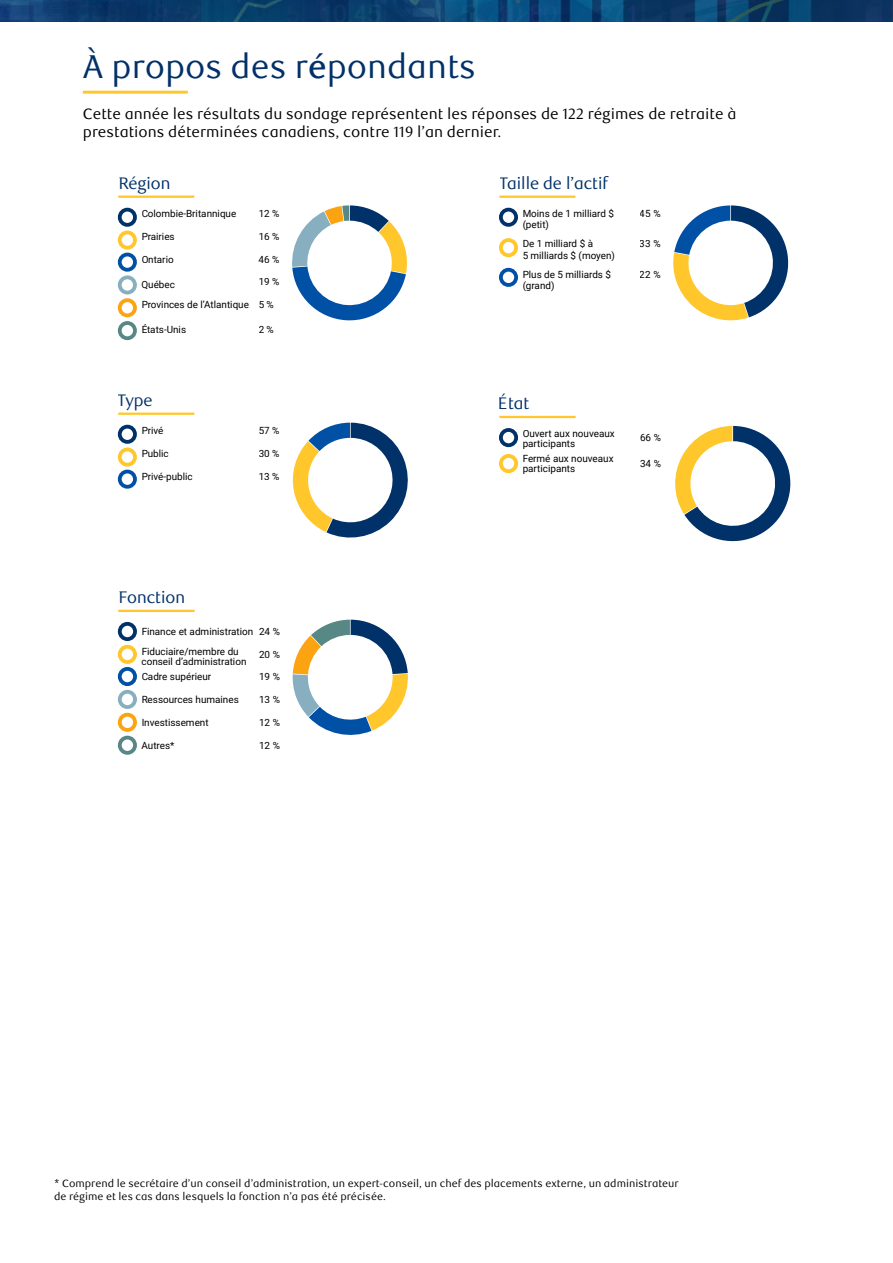
<style>
.page{position:relative;width:893px;height:1263px;background:#fff}
.page>*{position:absolute;margin:0;border:0;box-sizing:border-box;transform-origin:0 0}
.Title_H3{font:33px "RBC Text";color:#003168}
.t1{font:16.8px "RBC Display";color:#003168}
.Body{font:15px/18px "RBC Text";color:#000}
.Smallprint{font:10.5px/12.6px "RBC Text";color:#000}
.t2{font:9.9px/11.4px "Roboto";color:#000}
.s1{font-family:"RBC Display";font-weight:500}
</style>
<div class="page">
<svg style="left:1px;top:0;width:891px;height:21px;background:#0b406e"></svg>
<hr style="left:83px;top:91px;width:105px;height:3px;background:#ffc72c">
<hr style="left:118px;top:196px;width:76px;height:2px;background:#ffc72c">
<div style="left:118px;top:208px;width:19px;height:19px;border:4px solid #003168;border-radius:50%"></div>
<div style="left:118px;top:231px;width:19px;height:19px;border:4px solid #ffc72c;border-radius:50%"></div>
<div style="left:118px;top:253px;width:19px;height:19px;border:4px solid #0051a5;border-radius:50%"></div>
<div style="left:118px;top:275px;width:19px;height:19px;border:4px solid #87afbf;border-radius:50%"></div>
<div style="left:118px;top:298px;width:19px;height:19px;border:4px solid #fca311;border-radius:50%"></div>
<div style="left:118px;top:321px;width:19px;height:19px;border:4px solid #588886;border-radius:50%"></div>
<svg style="left:292px;top:205px;width:115px;height:116px"></svg>
<hr style="left:499px;top:196px;width:76px;height:2px;background:#ffc72c">
<div style="left:499px;top:208px;width:19px;height:19px;border:4px solid #003168;border-radius:50%"></div>
<div style="left:499px;top:238px;width:19px;height:19px;border:4px solid #ffc72c;border-radius:50%"></div>
<div style="left:499px;top:268px;width:19px;height:19px;border:4px solid #0051a5;border-radius:50%"></div>
<svg style="left:673px;top:205px;width:116px;height:116px"></svg>
<hr style="left:118px;top:413px;width:76px;height:2px;background:#ffc72c">
<div style="left:118px;top:425px;width:19px;height:19px;border:4px solid #003168;border-radius:50%"></div>
<div style="left:118px;top:448px;width:19px;height:19px;border:4px solid #ffc72c;border-radius:50%"></div>
<div style="left:118px;top:470px;width:19px;height:19px;border:4px solid #0051a5;border-radius:50%"></div>
<svg style="left:292px;top:423px;width:116px;height:115px"></svg>
<hr style="left:499px;top:416px;width:77px;height:2px;background:#ffc72c">
<div style="left:499px;top:428px;width:19px;height:19px;border:4px solid #003168;border-radius:50%"></div>
<div style="left:499px;top:454px;width:19px;height:19px;border:4px solid #ffc72c;border-radius:50%"></div>
<svg style="left:675px;top:426px;width:116px;height:116px"></svg>
<hr style="left:118px;top:610px;width:77px;height:2px;background:#ffc72c">
<div style="left:118px;top:622px;width:19px;height:19px;border:4px solid #003168;border-radius:50%"></div>
<div style="left:118px;top:645px;width:19px;height:19px;border:4px solid #ffc72c;border-radius:50%"></div>
<div style="left:118px;top:667px;width:19px;height:19px;border:4px solid #0051a5;border-radius:50%"></div>
<div style="left:118px;top:690px;width:19px;height:19px;border:4px solid #87afbf;border-radius:50%"></div>
<div style="left:118px;top:713px;width:19px;height:19px;border:4px solid #fca311;border-radius:50%"></div>
<div style="left:118px;top:736px;width:19px;height:19px;border:4px solid #588886;border-radius:50%"></div>
<svg style="left:292px;top:620px;width:116px;height:115px"></svg>
<h3 class="Title_H3" style="left:83px;top:47px;width:395px">À propos des r<span class="s1">é</span>pondants</h3>
<p class="Body" style="left:83px;top:105px;width:655px">Cette année les résultats du sondage représentent les réponses de 122 régimes de retraite à prestations déterminées canadiens, contre 119 l’an dernier.</p>
<h2 class="t1" style="left:119px;top:173px;width:53px">Région</h2>
<p class="t2" style="left:141px;top:207px;width:96px">Colombie-Britannique</p>
<p class="t2" style="left:141px;top:230px;width:35px">Prairies</p>
<p class="t2" style="left:141px;top:253px;width:34px">Ontario</p>
<p class="t2" style="left:141px;top:278px;width:35px">Québec</p>
<h2 class="t1" style="left:500px;top:174px;width:110px">Taille de l’actif</h2>
<p class="t2" style="left:523px;top:207px;width:93px">Moins de 1 milliard $ (petit)</p>
<p class="t2" style="left:640px;top:207px;width:22px">45 %</p>
<p class="t2" style="left:259px;top:207px;width:22px">12 %</p>
<p class="t2" style="left:259px;top:230px;width:22px">16 %</p>
<p class="t2" style="left:259px;top:253px;width:22px">46 %</p>
<p class="t2" style="left:259px;top:276px;width:22px">19 %</p>
<p class="t2" style="left:523px;top:238px;width:94px">De 1 milliard $ à<br>5 milliards $ (moyen)</p>
<p class="t2" style="left:640px;top:238px;width:22px">33 %</p>
<p class="t2" style="left:523px;top:268px;width:90px">Plus de 5 milliards $ (grand)</p>
<p class="t2" style="left:640px;top:268px;width:22px">22 %</p>
<p class="t2" style="left:141px;top:299px;width:109px">Provinces de l’Atlantique</p>
<p class="t2" style="left:141px;top:323px;width:46px">États-Unis</p>
<p class="t2" style="left:259px;top:299px;width:17px">5 %</p>
<p class="t2" style="left:259px;top:323px;width:17px">2 %</p>
<h2 class="t1" style="left:118px;top:390px;width:36px">Type</h2>
<p class="t2" style="left:141px;top:424px;width:23px">Privé</p>
<p class="t2" style="left:141px;top:447px;width:29px">Public</p>
<p class="t2" style="left:141px;top:470px;width:53px">Privé-public</p>
<p class="t2" style="left:259px;top:424px;width:22px">57 %</p>
<p class="t2" style="left:259px;top:447px;width:22px">30 %</p>
<p class="t2" style="left:259px;top:470px;width:22px">13 %</p>
<h2 class="t1" style="left:119px;top:587px;width:68px">Fonction</h2>
<p class="t2" style="left:142px;top:625px;width:140px">Finance et administration 24 %</p>
<p class="t2" style="left:142px;top:646px;width:106px;line-height:9.9px">Fiduciaire/membre du conseil d’administration</p>
<p class="t2" style="left:259px;top:648px;width:22px">20 %</p>
<p class="t2" style="left:142px;top:670px;width:71px">Cadre supérieur</p>
<p class="t2" style="left:259px;top:670px;width:22px">19 %</p>
<p class="t2" style="left:142px;top:716px;width:69px">Investissement</p>
<p class="t2" style="left:259px;top:716px;width:22px">12 %</p>
<p class="t2" style="left:142px;top:693px;width:99px">Ressources humaines</p>
<p class="t2" style="left:259px;top:693px;width:22px">13 %</p>
<p class="t2" style="left:142px;top:739px;width:35px">Autres*</p>
<p class="t2" style="left:259px;top:739px;width:22px">12 %</p>
<h2 class="t1" style="left:499px;top:393px;width:32px">État</h2>
<p class="t2" style="left:523px;top:428px;width:94px;line-height:9.9px">Ouvert aux nouveaux participants</p>
<p class="t2" style="left:523px;top:453px;width:92px;line-height:9.9px">Fermé aux nouveaux participants</p>
<p class="t2" style="left:640px;top:431px;width:22px">66 %</p>
<p class="t2" style="left:640px;top:457px;width:22px">34 %</p>
<p class="Smallprint" style="left:54px;top:1177px;width:626px">* Comprend le secrétaire d’un conseil d’administration, un expert-conseil, un chef des placements externe, un administrateur de régime et les cas dans lesquels la fonction n’a pas été précisée.</p>
</div>
